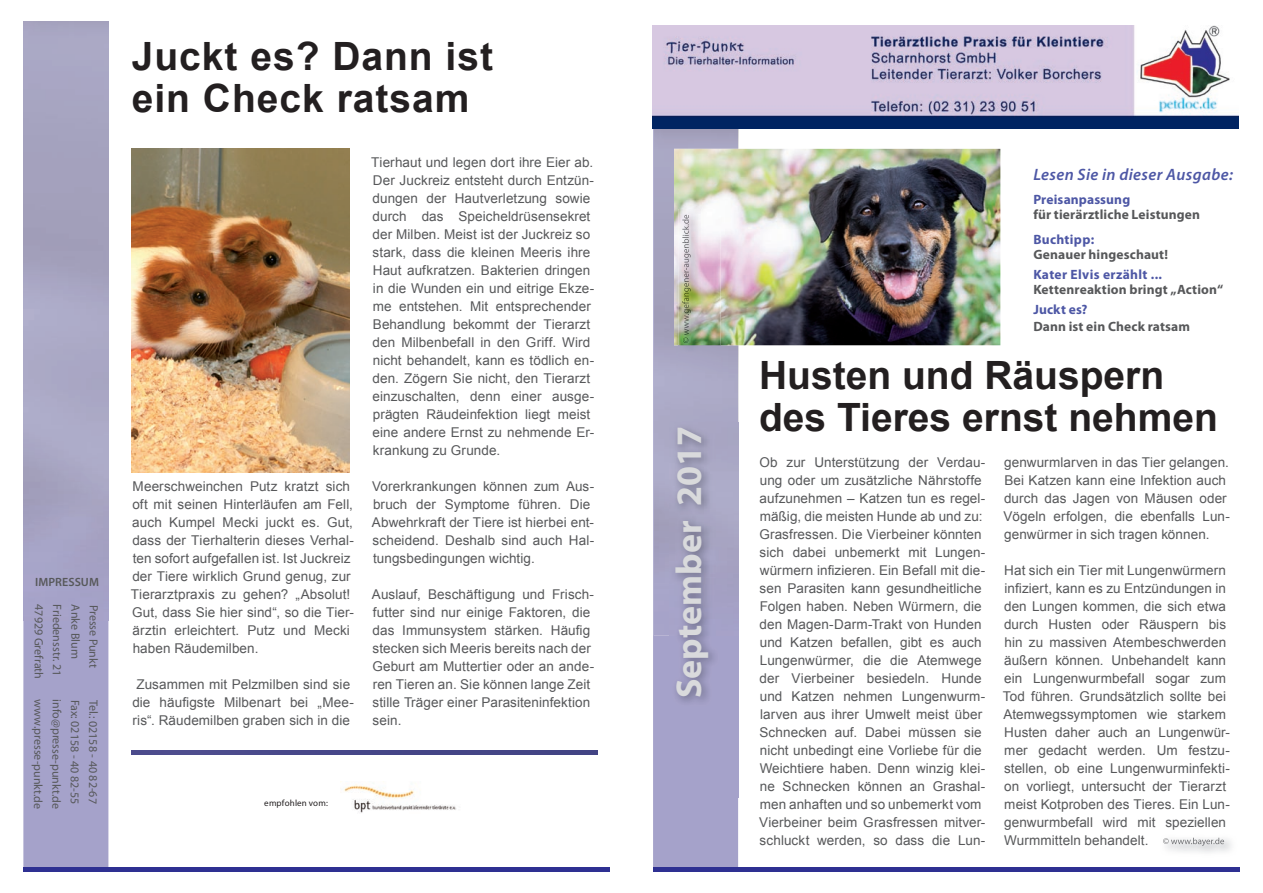
<style>
.page{position:relative;width:1263px;height:893px;background:#fff}
.page>*{position:absolute;margin:0;border:0;box-sizing:border-box;transform-origin:0 0}
.t1{font:700 39px/42px "Arial";color:#231f20}
.t2{font:700 39px/42px "Arial";letter-spacing:.025em;color:#231f20}
.t3{font:700 36px "Myriad Pro";color:#d9dadc}
.t4{font:italic 600 16.5px "Myriad Pro";letter-spacing:.025em;color:#4d57a5}
.t5{font:13.5px/18px "Arial";letter-spacing:.005em;color:#57585a}
.t6{font:700 13.5px "Myriad Pro";letter-spacing:.01em;color:#57585a}
.t7{font:700 13.5px "Myriad Pro";letter-spacing:.02em;color:#4d57a5}
.t8{font:12px "Myriad Pro";letter-spacing:-.005em;color:#57585a}
.t9{font:600 12px "Myriad Pro";letter-spacing:.005em;color:#57585a}
.t10{font:9px "Myriad Pro";letter-spacing:.02em;color:#231f20}
</style>
<div class="page">
<div style="left:23px;top:621px;width:85px;height:246px;background:#a5a2ca"></div>
<div style="left:23px;top:867px;width:587px;height:5px;background:#2e3092"></div>
<div style="left:132px;top:750px;width:465px;height:5px;background:#464788"></div>
<img style="left:340px;top:784px;width:116px;height:29px">
<div style="left:653px;top:129px;width:85px;height:738px;background:#a5a2ca"></div>
<div style="left:653px;top:867px;width:586px;height:5px;background:#2e3092"></div>
<img style="left:654px;top:129px;width:84px;height:507px">
<img style="left:652px;top:25px;width:586px;height:104px">
<img style="left:674px;top:149px;width:326px;height:196px">
<img style="left:670px;top:423px;width:69px;height:375px">
<img style="left:132px;top:149px;width:218px;height:323px">
<img style="left:679px;top:209px;width:42px;height:162px">
<img style="left:682px;top:215px;width:9px;height:128px">
<img style="left:1166px;top:837px;width:74px;height:35px">
<img style="left:1166px;top:867px;width:73px;height:5px">
<img style="left:1163px;top:838px;width:61px;height:8px">
<p class="t9" style="left:35px;top:574px;width:65px">IMPRESSUM</p>
<p class="t8" style="left:46px;top:604px;width:76px;rotate:90deg">47929 Grefrath</p>
<p class="t8" style="left:65px;top:604px;width:73px;rotate:90deg">Friedensstr. 21</p>
<p class="t8" style="left:83px;top:604px;width:56px;rotate:90deg">Anke Blum</p>
<p class="t8" style="left:101px;top:604px;width:65px;rotate:90deg">Presse Punkt</p>
<p class="t8" style="left:46px;top:699px;width:111px;rotate:90deg">www.presse-punkt.de</p>
<p class="t8" style="left:64px;top:699px;width:111px;rotate:90deg">info@presse-punkt.de</p>
<p class="t8" style="left:82px;top:699px;width:106px;rotate:90deg">Fax: 02158 - 40 82-55</p>
<p class="t8" style="left:101px;top:700px;width:106px;rotate:90deg">Tel.: 02158 - 40 82-67</p>
<h1 class="t2" style="left:132px;top:36px;width:363px">Juckt es? Dann ist ein Check ratsam</h1>
<p class="t5" style="left:131px;top:477px;width:224px">Meerschweinchen Putz kratzt sich oft mit seinen Hinterläufen am Fell, auch Kumpel Mecki juckt es. Gut, dass der Tierhalterin dieses Verhal&shy;ten sofort aufgefallen ist. Ist Juckreiz der Tiere wirklich Grund genug, zur Tierarztpraxis zu gehen? „Absolut!<br>Gut, dass Sie hier sind“, so die Tier&shy;ärztin erleichtert. Putz und Mecki haben Räudemilben.</p>
<p class="t5" style="left:132px;top:675px;width:223px;text-align:center">Zusammen mit Pelzmilben sind sie die häufigste Milbenart bei „Mee&shy;ris“. Räudemilben graben sich in die</p>
<p class="t5" style="left:371px;top:153px;width:224px">Tierhaut und legen dort ihre Eier ab.<br>Der Juckreiz entsteht durch Entzün&shy;dungen der Hautverletzung sowie durch das Speicheldrüsensekret der Milben. Meist ist der Juckreiz so stark, dass die kleinen Meeris ihre Haut aufkratzen. Bakterien dringen in die Wunden ein und eitrige Ekze&shy;me entstehen. Mit entsprechender Behandlung bekommt der Tierarzt den Milbenbefall in den Griff. Wird nicht behandelt, kann es tödlich en&shy;den. Zögern Sie nicht, den Tierarzt einzuschalten, denn einer ausge&shy;prägten Räudeinfektion liegt meist eine andere Ernst zu nehmende Er&shy;krankung zu Grunde.</p>
<p class="t5" style="left:372px;top:477px;width:224px">Vorerkrankungen können zum Aus&shy;bruch der Symptome führen. Die Abwehrkraft der Tiere ist hierbei ent&shy;scheidend. Deshalb sind auch Hal&shy;tungsbedingungen wichtig.</p>
<p class="t5" style="left:372px;top:585px;width:224px">Auslauf, Beschäftigung und Frisch&shy;futter sind nur einige Faktoren, die das Immunsystem stärken. Häufig stecken sich Meeris bereits nach der<br>Geburt am Muttertier oder an ande&shy;ren Tieren an. Sie können lange Zeit stille Träger einer Parasiteninfektion sein.</p>
<p class="t10" style="left:264px;top:798px;width:65px">empfohlen vom:</p>
<h2 class="t3" style="left:665px;top:698px;width:274px;rotate:-90deg">September 2017</h2>
<p class="t4" style="left:1033px;top:164px;width:201px">Lesen Sie in dieser Ausgabe:</p>
<p class="t7" style="left:1033px;top:190px;width:98px">Preisanpassung</p>
<p class="t6" style="left:1033px;top:205px;width:168px">für tierärztliche Leistungen</p>
<p class="t7" style="left:1033px;top:230px;width:62px">Buchtipp:</p>
<p class="t6" style="left:1033px;top:245px;width:136px">Genauer hingeschaut!</p>
<p class="t7" style="left:1033px;top:266px;width:130px">Kater Elvis erzählt ...</p>
<p class="t6" style="left:1033px;top:281px;width:191px">Kettenreaktion bringt „Action“</p>
<p class="t7" style="left:1033px;top:301px;width:56px">Juckt es?</p>
<p class="t6" style="left:1033px;top:317px;width:158px">Dann ist ein Check ratsam</p>
<h1 class="t1" style="left:759px;top:355px;width:460px">Husten und Räuspern des Tieres ernst nehmen</h1>
<p class="t5" style="left:759px;top:453px;width:228px">Ob zur Unterstützung der Verdau&shy;ung oder um zusätzliche Nährstoffe aufzunehmen – Katzen tun es regel&shy;mäßig, die meisten Hunde ab und zu:<br>Grasfressen. Die Vierbeiner könnten sich dabei unbemerkt mit Lungen&shy;würmern infizieren. Ein Befall mit die&shy;sen Parasiten kann gesundheitliche Folgen haben. Neben Würmern, die den Magen-Darm-Trakt von Hunden und Katzen befallen, gibt es auch Lungenwürmer, die die Atemwege der Vierbeiner besiedeln. Hunde und Katzen nehmen Lungenwurm&shy;larven aus ihrer Umwelt meist über Schnecken auf. Dabei müssen sie nicht unbedingt eine Vorliebe für die Weichtiere haben. Denn winzig klei&shy;ne Schnecken können an Grashal&shy;men anhaften und so unbemerkt vom Vierbeiner beim Grasfressen mitver&shy;schluckt werden, so dass die Lun-</p>
<p class="t5" style="left:1004px;top:453px;width:228px">genwurmlarven in das Tier gelangen.<br>Bei Katzen kann eine Infektion auch durch das Jagen von Mäusen oder Vögeln erfolgen, die ebenfalls Lun&shy;genwürmer in sich tragen können.</p>
<p class="t5" style="left:1003px;top:561px;width:229px">Hat sich ein Tier mit Lungenwürmern infiziert, kann es zu Entzündungen in den Lungen kommen, die sich etwa durch Husten oder Räuspern bis hin zu massiven Atembeschwerden äußern können. Unbehandelt kann ein Lungenwurmbefall sogar zum Tod führen. Grundsätzlich sollte bei Atemwegssymptomen wie starkem Husten daher auch an Lungenwür&shy;mer gedacht werden. Um festzu&shy;stellen, ob eine Lungenwurminfekti&shy;on vorliegt, untersucht der Tierarzt meist Kotproben des Tieres. Ein Lun&shy;genwurmbefall wird mit speziellen Wurmmitteln behandelt.</p>
</div>
